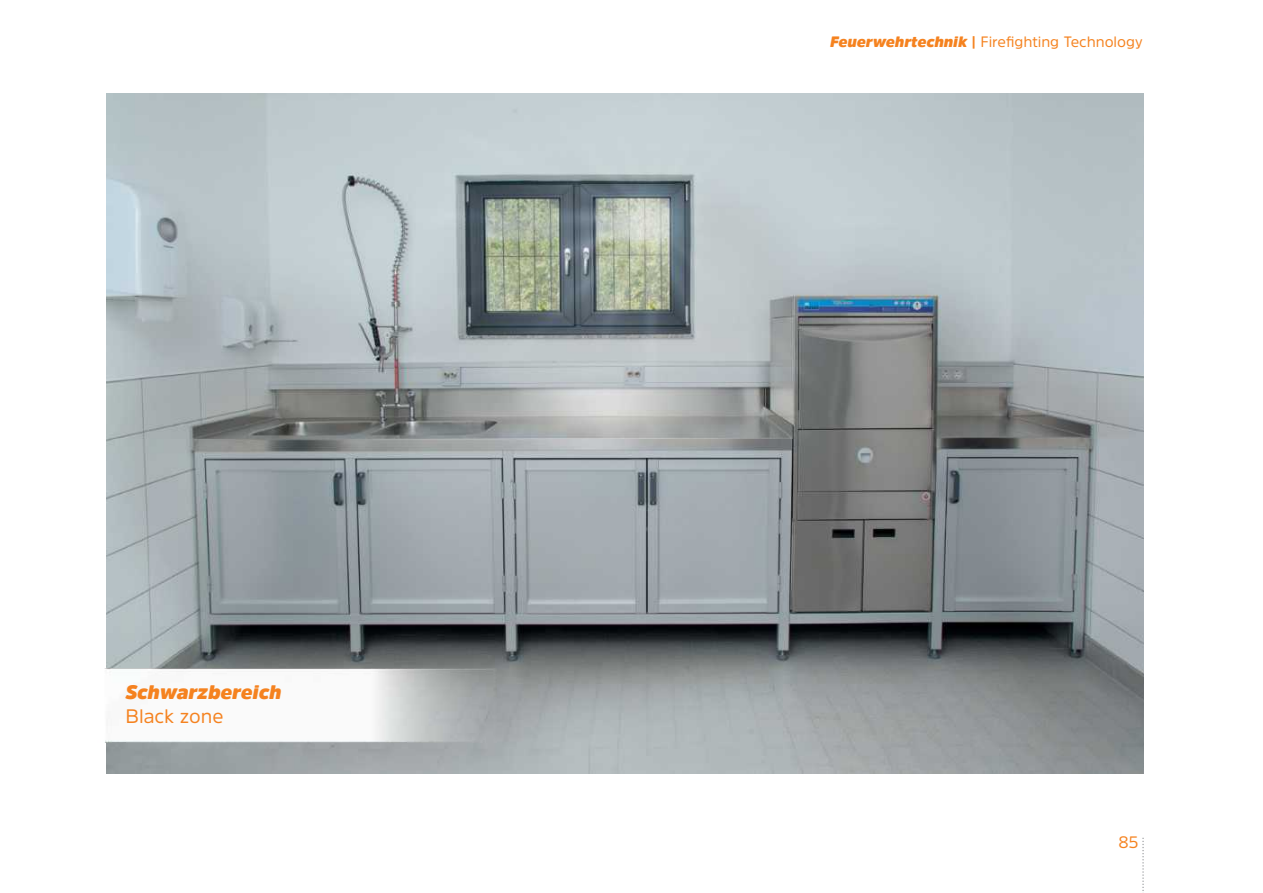
<style>
.page{position:relative;width:1263px;height:893px;background:#fff}
.page>*{position:absolute;margin:0;border:0;box-sizing:border-box;transform-origin:0 0}
.t1{font:italic 900 19.5px "Amsi Pro";color:#f5821f}
.t2{font:19.5px "Amsi Pro";color:#f5821f}
.t3{font:16.5px "Amsi Pro";color:#f5821f}
.t4{font:15px "Amsi Pro";color:#f5821f}
.s1{font-weight:900;font-style:italic}
.s2{font-weight:700}
</style>
<div class="page">
<svg style="left:1142px;top:838px;width:2px;height:53px"></svg>
<img style="left:106px;top:94px;width:1038px;height:680px">
<img style="left:105px;top:669px;width:392px;height:74px">
<h1 class="t1" style="left:125px;top:684px;width:157px">Schwarzbereich</h1>
<h1 class="t2" style="left:125px;top:706px;width:100px">Black zone</h1>
<p class="t4" style="left:830px;top:35px;width:314px"><span class="s1">Feuerwehrtechnik</span> <span class="s2">|</span> Firefighting Technology</p>
<p class="t3" style="left:1118px;top:834px;width:22px">85</p>
</div>
